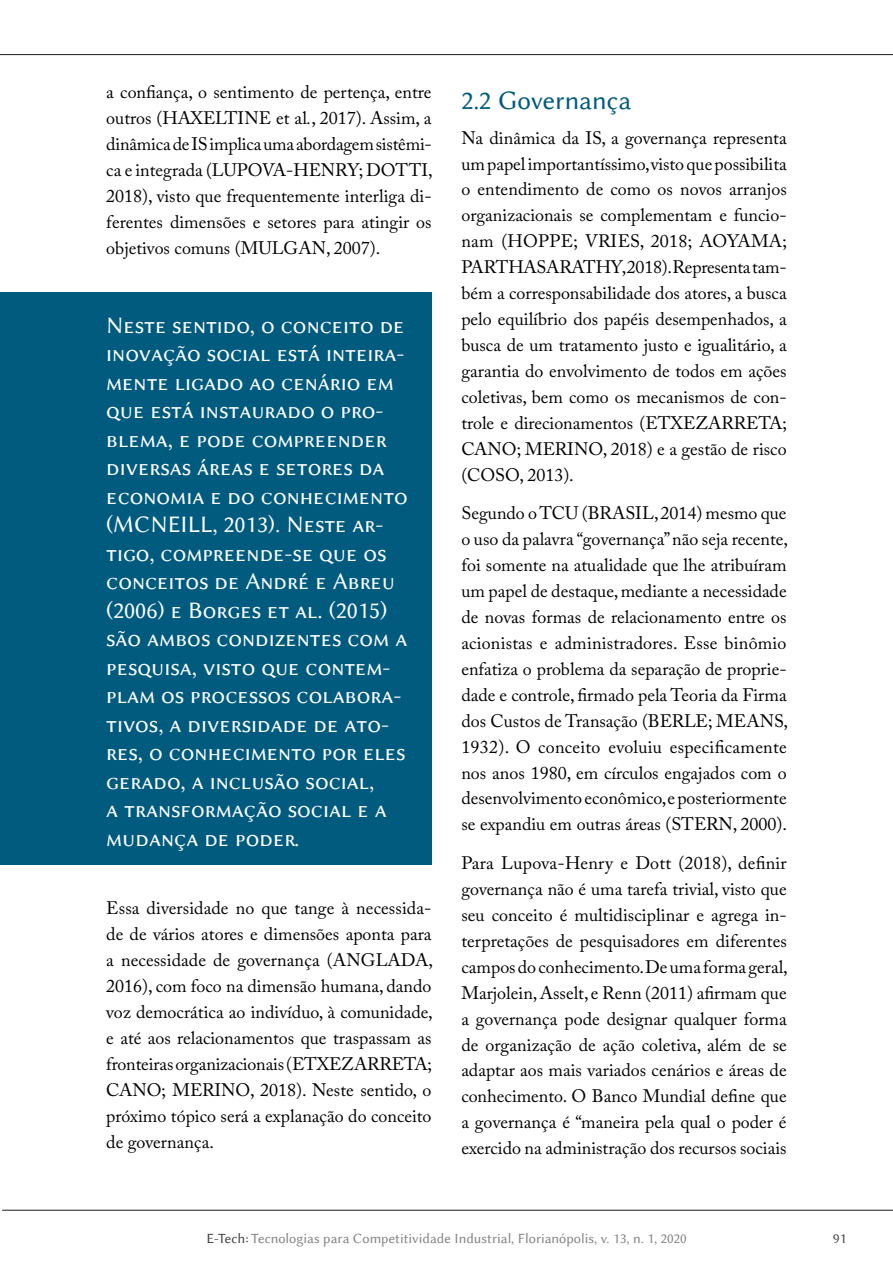
<style>
.page{position:relative;width:893px;height:1263px;background:#fff}
.page>*{position:absolute;margin:0;border:0;box-sizing:border-box;transform-origin:0 0}
.t1{font:27px "Lin Biolinum";color:#005b7f}
.t2{font:24px/28.5px "Lin Biolinum Capitals";color:#fff}
.t3{font:18px/26px "Adobe Caslon Pro";color:#000;text-align:justify}
.t4{font:14.25px "Lin Biolinum";color:#808285}
.t5{font:14.25px "Lin Biolinum";color:#414042}
.s1{font-style:italic}
.s2{color:#414042}
</style>
<div class="page">
<hr style="left:2px;top:1210px;width:891px;height:1px;background:#1a1a1a">
<hr style="left:0;top:54px;width:893px;height:1px;background:#1a1a1a">
<div style="left:0;top:292px;width:432px;height:573px;background:#005b7f"></div>
<p class="t3" style="left:106px;top:79px;width:328px">a confiança, o sentimento de pertença, entre outros (HAXELTINE et al<span class="s1">.</span>, 2017). Assim, a dinâmica de IS implica uma abordagem sistêmi&shy;ca e integrada (LUPOVA-HENRY; DOTTI, 2018), visto que frequentemente interliga di&shy;ferentes dimensões e setores para atingir os objetivos comuns (MULGAN, 2007).</p>
<p class="t2" style="left:106px;top:311px;width:303px">Neste sentido, o conceito de inovação social está inteira&shy;mente ligado ao cenário em que está instaurado o pro&shy;blema, e pode compreender diversas áreas e setores da economia e do conhecimento (MCNEILL, 2013). Neste ar&shy;tigo, compreende-se que os conceitos de André e Abreu (2006) e Borges et al. (2015) são ambos condizentes com a pesquisa, visto que contem&shy;plam os processos colabora&shy;tivos, a diversidade de ato&shy;res, o conhecimento por eles gerado, a inclusão social,<br>a transformação social e a mudança de poder.</p>
<p class="t3" style="left:106px;top:895px;width:328px">Essa diversidade no que tange à necessida&shy;de de vários atores e dimensões aponta para a necessidade de governança (ANGLADA, 2016), com foco na dimensão humana, dando voz democrática ao indivíduo, à comunidade, e até aos relacionamentos que traspassam as fronteiras organizacionais (ETXEZARRETA; CANO; MERINO, 2018). Neste sentido, o próximo tópico será a explanação do conceito de governança.</p>
<h1 class="t1" style="left:461px;top:85px;width:171px">2.2 Governança</h1>
<p class="t3" style="left:461px;top:124px;width:327px">Na dinâmica da IS, a governança representa um papel importantíssimo, visto que possibilita o entendimento de como os novos arranjos organizacionais se complementam e funcio&shy;nam (HOPPE; VRIES, 2018; AOYAMA; PARTHASARATHY, 2018). Representa tam&shy;bém a corresponsabilidade dos atores, a busca pelo equilíbrio dos papéis desempenhados, a busca de um tratamento justo e igualitário, a garantia do envolvimento de todos em ações coletivas, bem como os mecanismos de con&shy;trole e direcionamentos (ETXEZARRETA; CANO; MERINO, 2018) e a gestão de risco (COSO, 2013).</p>
<p class="t3" style="left:461px;top:500px;width:328px">Segundo o TCU (BRASIL, 2014) mesmo que o uso da palavra “governança” não seja recente, foi somente na atualidade que lhe atribuíram um papel de destaque, mediante a necessidade de novas formas de relacionamento entre os acionistas e administradores. Esse binômio enfatiza o problema da separação de proprie&shy;dade e controle, firmado pela Teoria da Firma dos Custos de Transação (BERLE; MEANS, 1932). O conceito evoluiu especificamente nos anos 1980, em círculos engajados com o desenvolvimento econômico, e posteriormente se expandiu em outras áreas (STERN, 2000).</p>
<p class="t3" style="left:461px;top:850px;width:328px">Para Lupova-Henry e Dott (2018), definir governança não é uma tarefa trivial, visto que seu conceito é multidisciplinar e agrega in&shy;terpretações de pesquisadores em diferentes campos do conhecimento. De uma forma geral, Marjolein, Asselt, e Renn (2011) afirmam que a governança pode designar qualquer forma de organização de ação coletiva, além de se adaptar aos mais variados cenários e áreas de conhecimento. O Banco Mundial define que a governança é “maneira pela qual o poder é exercido na administração dos recursos sociais</p>
<p class="t4" style="left:206px;top:1230px;width:482px"><span class="s2">E-Tech:</span> Tecnologias para Competitividade Industrial, Florianópolis, v. 13, n. 1, 2020</p>
<p class="t5" style="left:833px;top:1230px;width:15px">91</p>
</div>
